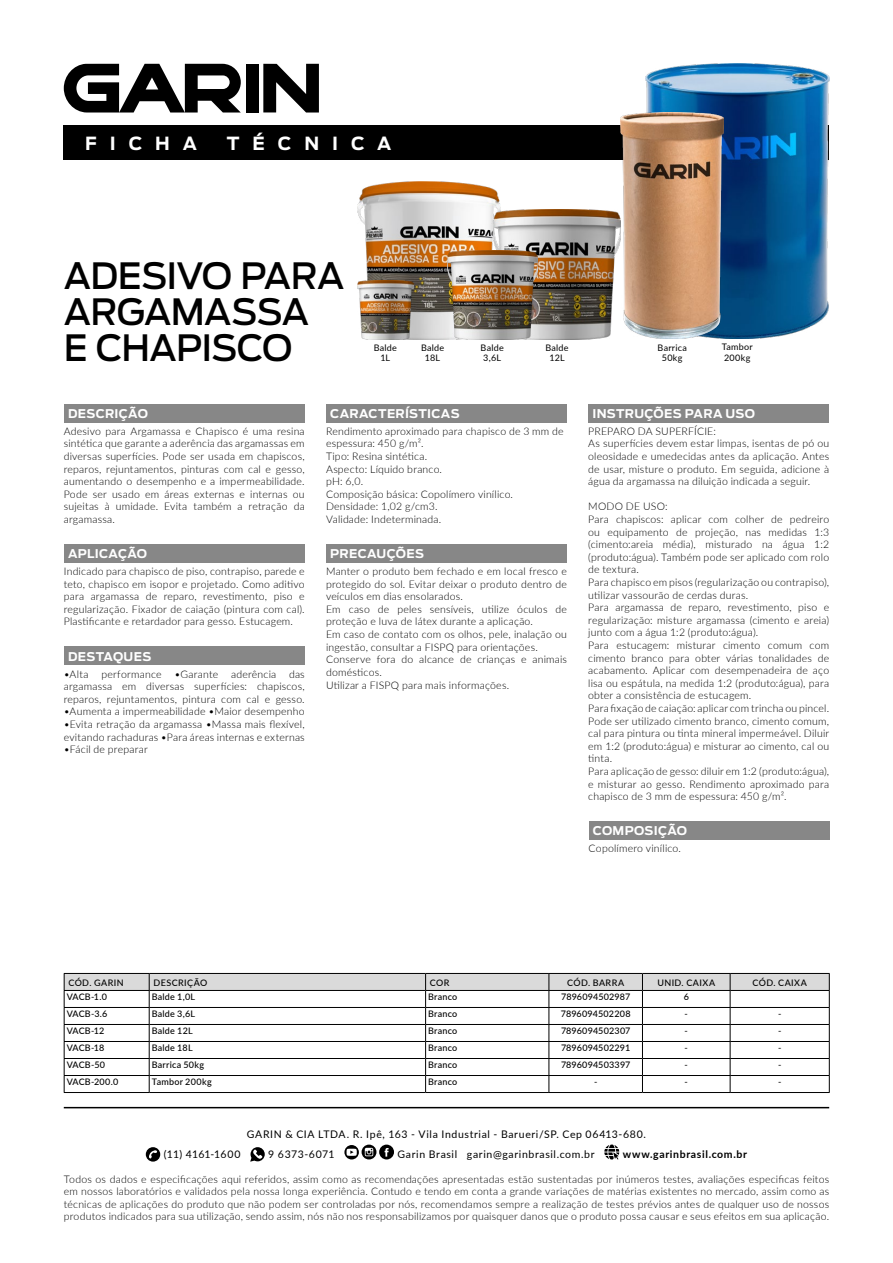
<style>
.page{position:relative;width:893px;height:1263px;background:#fff}
.page>*{position:absolute;margin:0;border:0;box-sizing:border-box;transform-origin:0 0}
.t1{font:500 36px/36px "Antenna";letter-spacing:-.015em;color:#000}
.t2{font:700 18px "Antenna";letter-spacing:.72em;color:#fff}
.t3{font:700 12px "Antenna";letter-spacing:.025em;color:#fff}
.t4{font:300 10.5px/12.6px "Lato";letter-spacing:.02em;color:#000}
.t5{font:10.5px "Lato";letter-spacing:.06em;color:#000}
.t6{font:700 10.5px "Lato";letter-spacing:.06em;color:#000}
.t7{font:10.5px "Lato";letter-spacing:.03em;color:#000}
.t8{font:10.5px "Lato";letter-spacing:.04em;color:#000}
.t9{font:500 9px "Lato";letter-spacing:.025em;color:#000}
.t10{font:9px/10.8px "Lato";letter-spacing:.025em;color:#000;text-align:center}
.t11{font:500 9px "Lato";letter-spacing:.045em;color:#000}
</style>
<div class="page">
<svg style="left:146px;top:1147px;width:14px;height:14px"></svg>
<svg style="left:250px;top:1147px;width:15px;height:14px"></svg>
<svg style="left:344px;top:1144px;width:50px;height:15px"></svg>
<svg style="left:604px;top:1144px;width:15px;height:15px"></svg>
<div style="left:64px;top:125px;width:765px;height:35px;background:#000"></div>
<hr style="left:64px;top:1107px;width:765px;height:1px;background:#000">
<svg style="left:263px;top:64px;width:56px;height:49px"></svg>
<div style="left:246px;top:64px;width:12px;height:49px;background:#000"></div>
<svg style="left:64px;top:64px;width:177px;height:49px"></svg>
<div style="left:64px;top:404px;width:241px;height:18px;background:#878787"></div>
<div style="left:64px;top:544px;width:241px;height:18px;background:#878787"></div>
<div style="left:64px;top:647px;width:241px;height:18px;background:#878787"></div>
<div style="left:326px;top:404px;width:241px;height:18px;background:#878787"></div>
<div style="left:588px;top:404px;width:241px;height:18px;background:#878787"></div>
<div style="left:326px;top:544px;width:241px;height:18px;background:#878787"></div>
<div style="left:589px;top:821px;width:241px;height:19px;background:#878787"></div>
<img style="left:645px;top:64px;width:184px;height:274px">
<img style="left:621px;top:112px;width:103px;height:226px">
<hr style="left:64px;top:1092px;width:85px;height:1px;background:#000">
<hr style="left:149px;top:1092px;width:277px;height:1px;background:#000">
<hr style="left:426px;top:1092px;width:123px;height:1px;background:#000">
<hr style="left:549px;top:1092px;width:93px;height:1px;background:#000">
<hr style="left:642px;top:1092px;width:88px;height:1px;background:#000">
<hr style="left:730px;top:1092px;width:100px;height:1px;background:#000">
<svg style="left:64px;top:973px;width:766px;height:119px"></svg>
<img style="left:357px;top:182px;width:143px;height:157px">
<img style="left:493px;top:210px;width:128px;height:129px">
<img style="left:448px;top:250px;width:90px;height:89px">
<img style="left:357px;top:280px;width:56px;height:59px">
<h2 class="t2" style="left:85px;top:133px;width:114px">FICHA</h2>
<h2 class="t2" style="left:227px;top:133px;width:166px">TÉCNICA</h2>
<h1 class="t1" style="left:64px;top:258px;width:282px">ADESIVO PARA<br>ARGAMASSA<br>E CHAPISCO</h1>
<p class="t10" style="left:374px;top:342px;width:25px">Balde<br>1L</p>
<p class="t10" style="left:421px;top:342px;width:25px">Balde<br>18L</p>
<p class="t10" style="left:481px;top:342px;width:25px;text-align:left">Balde<br>3,6L</p>
<p class="t10" style="left:545px;top:342px;width:25px">Balde<br>12L</p>
<p class="t3" style="left:68px;top:406px;width:81px">DESCRIÇÃO</p>
<p class="t4" style="left:64px;top:424px;width:242px;text-align:justify">Adesivo para Argamassa e Chapisco é uma resina sintética que garante a aderência das argamassas em diversas superfícies. Pode ser usada em chapiscos, reparos, rejuntamentos, pinturas com cal e gesso, aumentando o desempenho e a impermeabilidade.<br>Pode ser usado em áreas externas e internas ou sujeitas à umidade. Evita também a retração da argamassa.</p>
<p class="t3" style="left:68px;top:547px;width:81px">APLICAÇÃO</p>
<p class="t4" style="left:64px;top:565px;width:242px;text-align:justify">Indicado para chapisco de piso, contrapiso, parede e teto, chapisco em isopor e projetado. Como aditivo para argamassa de reparo, revestimento, piso e regularização. Fixador de caiação (pintura com cal).<br>Plastificante e retardador para gesso. Estucagem.</p>
<p class="t3" style="left:68px;top:649px;width:85px">DESTAQUES</p>
<p class="t4" style="left:64px;top:667px;width:242px;text-align:justify">•Alta performance •Garante aderência das argamassa em diversas superfícies: chapiscos, reparos, rejuntamentos, pintura com cal e gesso.</p>
<p class="t4" style="left:64px;top:705px;width:242px">•Aumenta a impermeabilidade •Maior desempenho</p>
<p class="t4" style="left:64px;top:717px;width:242px">•Evita retração da argamassa •Massa mais flexível, evitando rachaduras •Para áreas internas e externas</p>
<p class="t4" style="left:64px;top:743px;width:85px">•Fácil de preparar</p>
<p class="t3" style="left:330px;top:406px;width:131px">CARACTERÍSTICAS</p>
<p class="t4" style="left:326px;top:424px;width:239px">Rendimento aproximado para chapisco de 3 mm de espessura: 450 g/m².<br>Tipo: Resina sintética.<br>Aspecto: Líquido branco.<br>pH: 6,0.<br>Composição básica: Copolímero vinílico.<br>Densidade: 1,02 g/cm3.<br>Validade: Indeterminada.</p>
<p class="t3" style="left:330px;top:547px;width:95px">PRECAUÇÕES</p>
<p class="t4" style="left:326px;top:565px;width:242px">Manter o produto bem fechado e em local fresco e protegido do sol. Evitar deixar o produto dentro de veículos em dias ensolarados.<br>Em caso de peles sensíveis, utilize óculos de proteção e luva de látex durante a aplicação.<br>Em caso de contato com os olhos, pele, inalação ou ingestão, consultar a FISPQ para orientações.<br>Conserve fora do alcance de crianças e animais domésticos.<br>Utilizar a FISPQ para mais informações.</p>
<p class="t10" style="left:658px;top:342px;width:31px">Barrica<br>50kg</p>
<p class="t10" style="left:722px;top:341px;width:33px;text-align:left">Tambor<br>200kg</p>
<p class="t3" style="left:592px;top:406px;width:164px">INSTRUÇÕES PARA USO</p>
<p class="t4" style="left:588px;top:424px;width:242px">PREPARO DA SUPERFÍCIE:<br>As superfícies devem estar limpas, isentas de pó ou oleosidade e umedecidas antes da aplicação. Antes de usar, misture o produto. Em seguida, adicione à água da argamassa na diluição indicada a seguir.</p>
<p class="t4" style="left:588px;top:500px;width:242px">MODO DE USO:<br>Para chapiscos: aplicar com colher de pedreiro ou equipamento de projeção, nas medidas 1:3 (cimento:areia média), misturado na água 1:2 (produto:água). Também pode ser aplicado com rolo de textura.<br>Para chapisco em pisos (regularização ou contrapiso), utilizar vassourão de cerdas duras.<br>Para argamassa de reparo, revestimento, piso e regularização: misture argamassa (cimento e areia) junto com a água 1:2 (produto:água).<br>Para estucagem: misturar cimento comum com cimento branco para obter várias tonalidades de acabamento. Aplicar com desempenadeira de aço lisa ou espátula, na medida 1:2 (produto:água), para obter a consistência de estucagem.<br>Para fixação de caiação: aplicar com trincha ou pincel.<br>Pode ser utilizado cimento branco, cimento comum, cal para pintura ou tinta mineral impermeável. Diluir em 1:2 (produto:água) e misturar ao cimento, cal ou tinta.<br>Para aplicação de gesso: diluir em 1:2 (produto:água), e misturar ao gesso. Rendimento aproximado para chapisco de 3 mm de espessura: 450 g/m².</p>
<p class="t3" style="left:593px;top:824px;width:96px">COMPOSIÇÃO</p>
<p class="t4" style="left:589px;top:842px;width:94px">Copolímero vinílico.</p>
<p class="t11" style="left:68px;top:976px;width:57px">CÓD. GARIN</p>
<p class="t11" style="left:153px;top:976px;width:55px">DESCRIÇÃO</p>
<p class="t9" style="left:430px;top:976px;width:21px">COR</p>
<p class="t11" style="left:567px;top:976px;width:59px">CÓD. BARRA</p>
<p class="t11" style="left:657px;top:976px;width:59px">UNID. CAIXA</p>
<p class="t11" style="left:752px;top:976px;width:56px">CÓD. CAIXA</p>
<p class="t9" style="left:67px;top:990px;width:42px">VACB-1.0</p>
<p class="t9" style="left:152px;top:990px;width:45px">Balde 1,0L</p>
<p class="t9" style="left:428px;top:990px;width:31px">Branco</p>
<p class="t9" style="left:561px;top:990px;width:71px">7896094502987</p>
<p class="t9" style="left:684px;top:990px;width:7px">6</p>
<p class="t9" style="left:67px;top:1007px;width:42px">VACB-3.6</p>
<p class="t9" style="left:152px;top:1007px;width:45px">Balde 3,6L</p>
<p class="t9" style="left:428px;top:1007px;width:31px">Branco</p>
<p class="t9" style="left:561px;top:1007px;width:71px">7896094502208</p>
<p class="t9" style="left:685px;top:1007px;width:5px">-</p>
<p class="t9" style="left:778px;top:1007px;width:5px">-</p>
<p class="t9" style="left:67px;top:1024px;width:39px">VACB-12</p>
<p class="t9" style="left:152px;top:1024px;width:42px">Balde 12L</p>
<p class="t9" style="left:428px;top:1024px;width:31px">Branco</p>
<p class="t9" style="left:561px;top:1024px;width:71px">7896094502307</p>
<p class="t9" style="left:685px;top:1024px;width:5px">-</p>
<p class="t9" style="left:778px;top:1024px;width:5px">-</p>
<p class="t9" style="left:67px;top:1041px;width:39px">VACB-18</p>
<p class="t9" style="left:152px;top:1041px;width:42px">Balde 18L</p>
<p class="t9" style="left:428px;top:1041px;width:31px">Branco</p>
<p class="t9" style="left:561px;top:1041px;width:71px">7896094502291</p>
<p class="t9" style="left:685px;top:1041px;width:5px">-</p>
<p class="t9" style="left:778px;top:1041px;width:5px">-</p>
<p class="t9" style="left:67px;top:1058px;width:40px">VACB-50</p>
<p class="t9" style="left:152px;top:1058px;width:54px">Barrica 50kg</p>
<p class="t9" style="left:428px;top:1058px;width:31px">Branco</p>
<p class="t9" style="left:561px;top:1058px;width:71px">7896094503397</p>
<p class="t9" style="left:685px;top:1058px;width:5px">-</p>
<p class="t9" style="left:778px;top:1058px;width:5px">-</p>
<p class="t9" style="left:67px;top:1075px;width:53px">VACB-200.0</p>
<p class="t9" style="left:152px;top:1075px;width:61px">Tambor 200kg</p>
<p class="t9" style="left:428px;top:1075px;width:31px">Branco</p>
<p class="t9" style="left:594px;top:1075px;width:5px">-</p>
<p class="t9" style="left:685px;top:1075px;width:5px">-</p>
<p class="t9" style="left:778px;top:1075px;width:5px">-</p>
<p class="t5" style="left:247px;top:1127px;width:401px">GARIN &amp; CIA LTDA. R. Ipê, 163 - Vila Industrial - Barueri/SP. Cep 06413-680.</p>
<p class="t7" style="left:164px;top:1147px;width:78px">(11) 4161-1600</p>
<p class="t8" style="left:268px;top:1147px;width:68px">9 6373-6071</p>
<p class="t5" style="left:398px;top:1147px;width:199px">Garin Brasil garin@garinbrasil.com.br</p>
<p class="t6" style="left:623px;top:1146px;width:126px">www.garinbrasil.com.br</p>
<p class="t4" style="left:64px;top:1172px;width:767px;text-align:justify">Todos os dados e especificações aqui referidos, assim como as recomendações apresentadas estão sustentadas por inúmeros testes, avaliações especificas feitos em nossos laboratórios e validados pela nossa longa experiência. Contudo e tendo em conta a grande variações de matérias existentes no mercado, assim como as técnicas de aplicações do produto que não podem ser controladas por nós, recomendamos sempre a realização de testes prévios antes de qualquer uso de nossos produtos indicados para sua utilização, sendo assim, nós não nos responsabilizamos por quaisquer danos que o produto possa causar e seus efeitos em sua aplicação.</p>
</div>
